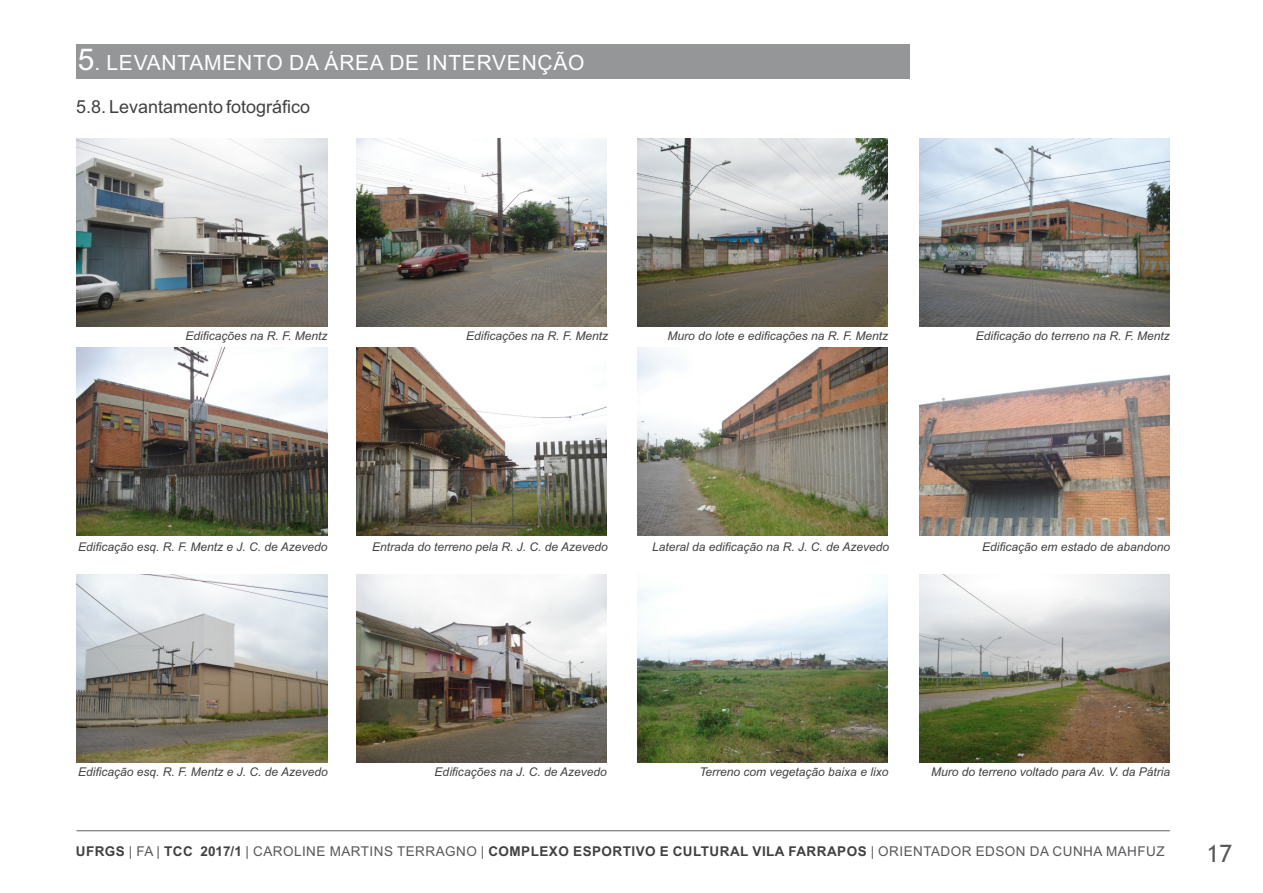
<style>
.page{position:relative;width:1263px;height:893px;background:#fff}
.page>*{position:absolute;margin:0;border:0;box-sizing:border-box;transform-origin:0 0}
.t1{font:24px "Trebuchet MS";color:#58595b}
.t2{font:21px "Arial";letter-spacing:.035em;color:#fff}
.t3{font:18px "Arial";color:#414142}
.t4{font:13.5px "Arial";letter-spacing:.035em;color:#58595b}
.t5{font:italic 12px "Arial";color:#414142}
.s1{font-size:30px}
.s2{font-weight:700;color:#414142}
</style>
<div class="page">
<hr style="left:76px;top:830px;width:1094px;height:1px;background:#808285">
<div style="left:77px;top:45px;width:833px;height:34px;background:#949698"></div>
<img style="left:356px;top:139px;width:251px;height:188px">
<img style="left:637px;top:139px;width:251px;height:187px">
<img style="left:919px;top:139px;width:251px;height:188px">
<img style="left:77px;top:139px;width:250px;height:188px">
<img style="left:77px;top:574px;width:250px;height:188px">
<img style="left:77px;top:347px;width:250px;height:188px">
<img style="left:356px;top:347px;width:251px;height:188px">
<img style="left:919px;top:374px;width:251px;height:161px">
<img style="left:637px;top:347px;width:251px;height:188px">
<img style="left:356px;top:574px;width:251px;height:188px">
<img style="left:637px;top:585px;width:251px;height:177px">
<img style="left:919px;top:574px;width:251px;height:188px">
<h2 class="t2" style="left:78px;top:55px;width:508px"><span class="s1">5</span>. LEVANTAMENTO DA ÁREA DE INTERVENÇÃO</h2>
<h3 class="t3" style="left:76px;top:100px;width:236px">5.8. Levantamento fotográfico</h3>
<p class="t5" style="left:186px;top:331px;width:143px">Edificações na R. F. Mentz</p>
<p class="t5" style="left:466px;top:331px;width:143px">Edificações na R. F. Mentz</p>
<p class="t5" style="left:668px;top:331px;width:222px">Muro do lote e edificações na R. F. Mentz</p>
<p class="t5" style="left:976px;top:331px;width:195px">Edificação do terreno na R. F. Mentz</p>
<p class="t5" style="left:78px;top:542px;width:251px">Edificação esq. R. F. Mentz e J. C. de Azevedo</p>
<p class="t5" style="left:372px;top:542px;width:237px">Entrada do terreno pela R. J. C. de Azevedo</p>
<p class="t5" style="left:652px;top:542px;width:239px">Lateral da edificação na R. J. C. de Azevedo</p>
<p class="t5" style="left:982px;top:542px;width:190px">Edificação em estado de abandono</p>
<p class="t5" style="left:78px;top:767px;width:251px">Edificação esq. R. F. Mentz e J. C. de Azevedo</p>
<p class="t5" style="left:435px;top:767px;width:174px">Edificações na J. C. de Azevedo</p>
<p class="t5" style="left:699px;top:767px;width:190px">Terreno com vegetação baixa e lixo</p>
<p class="t5" style="left:931px;top:767px;width:241px">Muro do terreno voltado para Av. V. da Pátria</p>
<p class="t4" style="left:76px;top:846px;width:1090px"><span class="s2">UFRGS</span> | FA | <span class="s2">TCC 2017/1</span> | CAROLINE MARTINS TERRAGNO | <span class="s2">COMPLEXO ESPORTIVO E CULTURAL VILA FARRAPOS</span> | ORIENTADOR EDSON DA CUNHA MAHFUZ</p>
<h1 class="t1" style="left:1207px;top:844px;width:27px">17</h1>
</div>
